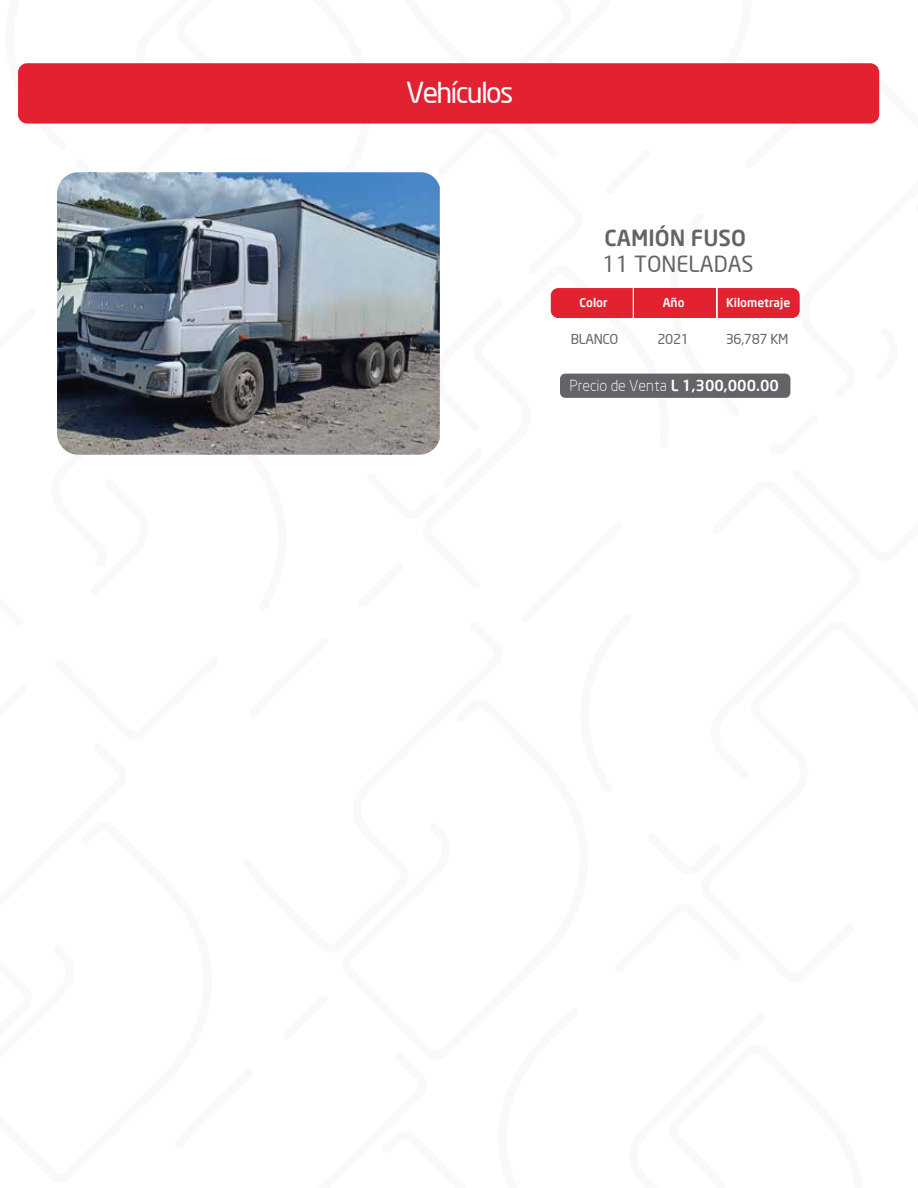
<style>
.page{position:relative;width:918px;height:1188px;background:#fff}
.page>*{position:absolute;margin:0;border:0;box-sizing:border-box;transform-origin:0 0}
.t1{font:28.35px "Neo Sans";letter-spacing:-.06em;color:#fff}
.t2{font:21.9px "Neo Sans";color:#636467}
.t3{font:500 21.9px "Neo Sans";color:#636467}
.t4{font:300 15px "Neo Sans";color:#fff}
.t5{font:13.5px "Neo Sans";letter-spacing:-.025em;color:#636467}
.t6{font:500 12px "Neo Sans";color:#fff}
.s1{font-weight:500}
</style>
<div class="page">
<div style="left:18px;top:63px;width:861px;height:61px;background:#e22131;border-radius:9px"></div>
<img style="left:57px;top:172px;width:383px;height:283px">
<div style="left:634px;top:288px;width:82px;height:30px;background:#e22131"></div>
<div style="left:551px;top:288px;width:82px;height:30px;background:#e22131"></div>
<div style="left:718px;top:288px;width:82px;height:30px;background:#e22131"></div>
<div style="left:560px;top:374px;width:230px;height:24px;background:#636467;border-radius:5px"></div>
<h1 class="t1" style="left:406px;top:75px;width:109px">Vehículos</h1>
<h2 class="t3" style="left:605px;top:224px;width:143px">CAMIÓN FUSO</h2>
<h2 class="t2" style="left:602px;top:251px;width:153px">11 TONELADAS</h2>
<p class="t6" style="left:579px;top:295px;width:30px">Color</p>
<p class="t6" style="left:663px;top:295px;width:23px">Año</p>
<p class="t6" style="left:726px;top:295px;width:66px">Kilometraje</p>
<p class="t5" style="left:571px;top:331px;width:49px">BLANCO</p>
<p class="t5" style="left:657px;top:331px;width:33px">2021</p>
<p class="t5" style="left:726px;top:331px;width:64px">36,787 KM</p>
<p class="t4" style="left:570px;top:377px;width:211px">Precio de Venta <span class="s1">L 1,300,000.00</span></p>
</div>
